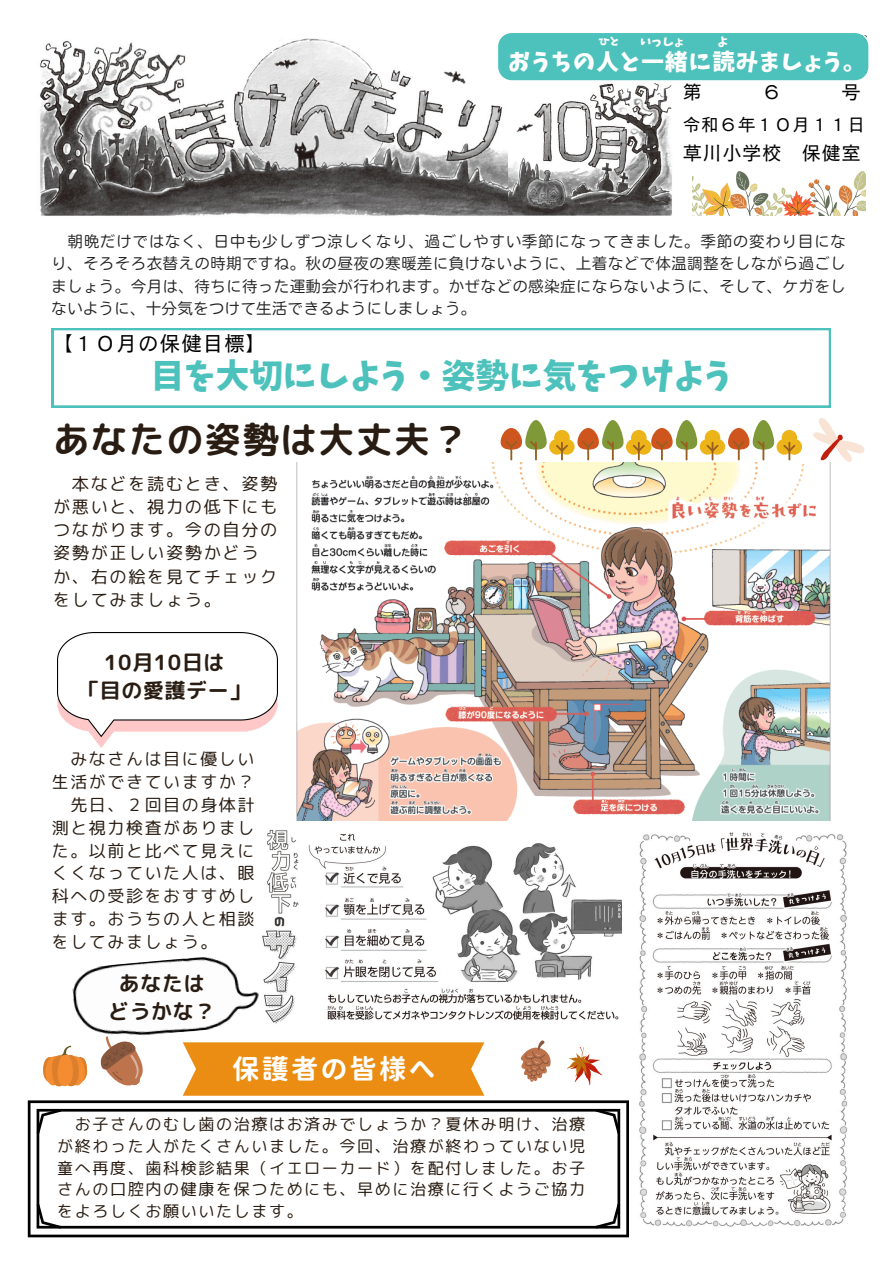
<style>
.page{position:relative;width:894px;height:1264px;background:#fff}
.page>*{position:absolute;margin:0;border:0;box-sizing:border-box;transform-origin:0 0}
.t1{font:36.6px "rounded mplus 1 p bold";letter-spacing:.035em;color:#291d13}
.t2{font:33.6px "Keifont";color:#4dc1bb}
.t3{font:27.3px "Gen Sen Rounded TW B";letter-spacing:.085em;color:#fff}
.t4{font:22.5px "Keifont";letter-spacing:.05em;color:#fff}
.t5{font:21px "Canva Cezanne Pro N M";letter-spacing:.025em;color:#000}
.t6{font:20.85px "rounded mplus 1 p bold";letter-spacing:.035em;color:#291d13}
.t7{font:19.35px "Canva Cezanne Pro N M";letter-spacing:.025em;color:#000}
.t8{font:17.85px "Canva Cezanne Pro N M";letter-spacing:.025em;color:#000}
.t9{font:17.25px/23.1px "rounded mplus 1 p regular";letter-spacing:.095em;color:#291d13}
.t10{font:16.95px/22.8px "rounded mplus 1 p regular";letter-spacing:.095em;color:#291d13;text-align:right}
.t11{font:16.05px/21.8px "rounded mplus 1 p regular";letter-spacing:.095em;color:#291d13;text-align:justify}
.t12{font:15px/22.5px "Nud Motoya Maru Std W2 b";letter-spacing:.05em;color:#222;text-align:justify}
.t13{font:11.7px "Keifont";color:#fff}
.t14{font:10.65px "Keifont";color:#fff}
.s1{font-family:"Noto Sans CJ Ksc"}
</style>
<div class="page">
<div style="left:554px;top:430px;width:15px;height:15px;background:#edb41a;border-radius:50%"></div>
<div style="left:549px;top:439px;width:15px;height:15px;background:#edb41a;border-radius:50%"></div>
<div style="left:559px;top:439px;width:15px;height:15px;background:#edb41a;border-radius:50%"></div>
<svg style="left:555px;top:442px;width:13px;height:18px"></svg>
<svg style="left:500px;top:420px;width:46px;height:40px"></svg>
<div style="left:631px;top:430px;width:15px;height:15px;background:#edb41a;border-radius:50%"></div>
<svg style="left:625px;top:439px;width:16px;height:15px"></svg>
<div style="left:635px;top:439px;width:16px;height:15px;background:#edb41a;border-radius:50%"></div>
<svg style="left:632px;top:441px;width:13px;height:19px"></svg>
<svg style="left:577px;top:420px;width:46px;height:40px"></svg>
<div style="left:704px;top:430px;width:16px;height:15px;background:#edb41a;border-radius:50%"></div>
<svg style="left:699px;top:439px;width:16px;height:15px"></svg>
<div style="left:709px;top:439px;width:16px;height:15px;background:#edb41a;border-radius:50%"></div>
<svg style="left:705px;top:441px;width:13px;height:19px"></svg>
<svg style="left:651px;top:420px;width:46px;height:40px"></svg>
<div style="left:781px;top:430px;width:16px;height:15px;background:#edb41a;border-radius:50%"></div>
<div style="left:776px;top:439px;width:15px;height:15px;background:#edb41a;border-radius:50%"></div>
<div style="left:786px;top:439px;width:15px;height:15px;background:#edb41a;border-radius:50%"></div>
<svg style="left:782px;top:442px;width:13px;height:18px"></svg>
<svg style="left:728px;top:420px;width:46px;height:40px"></svg>
<svg style="left:43px;top:1045px;width:44px;height:41px"></svg>
<img style="left:692px;top:172px;width:173px;height:44px">
<svg style="left:100px;top:1041px;width:43px;height:45px"></svg>
<svg style="left:520px;top:1040px;width:83px;height:46px"></svg>
<svg style="left:813px;top:418px;width:51px;height:44px"></svg>
<img style="left:40px;top:33px;width:468px;height:183px">
<img style="left:508px;top:80px;width:183px;height:136px">
<svg style="left:52px;top:328px;width:778px;height:79px"></svg>
<img style="left:262px;top:829px;width:360px;height:195px">
<img style="left:297px;top:462px;width:533px;height:358px">
<img style="left:57px;top:632px;width:221px;height:115px">
<img style="left:628px;top:832px;width:220px;height:404px">
<img style="left:72px;top:957px;width:187px;height:84px">
<div style="left:183px;top:1042px;width:301px;height:53px;background:#ea8d12"></div>
<svg style="left:28px;top:1100px;width:600px;height:137px"></svg>
<svg style="left:37px;top:1108px;width:583px;height:120px"></svg>
<svg style="left:37px;top:1108px;width:24px;height:25px"></svg>
<svg style="left:595px;top:1203px;width:25px;height:25px"></svg>
<svg style="left:595px;top:1108px;width:25px;height:25px"></svg>
<svg style="left:37px;top:1203px;width:24px;height:25px"></svg>
<div style="left:498px;top:33px;width:370px;height:47px;background:#4dc1bb;border-radius:14px"></div>
<p class="t14" style="left:598px;top:36px;width:22px">ひと</p>
<p class="t13" style="left:639px;top:36px;width:45px">いっしょ</p>
<h4 class="t13" style="left:717px;top:36px;width:12px">よ</h4>
<p class="t4" style="left:508px;top:51px;width:359px">おうちの人と一緒に読みましょう。</p>
<p class="t7" style="left:682px;top:82px;width:21px">第</p>
<p class="t7" style="left:761px;top:82px;width:21px">６</p>
<p class="t7" style="left:841px;top:82px;width:21px">号</p>
<p class="t8" style="left:682px;top:115px;width:177px">令和６年１０月１１日</p>
<p class="t7" style="left:682px;top:143px;width:179px">草川小学校 保健室</p>
<p class="t12" style="left:52px;top:230px;width:795px;text-indent:16px">朝晩だけではなく、日中も少しずつ涼しくなり、過ごしやすい季節になってきました。季節の変わり目になり、そろそろ衣替えの時期ですね。秋の昼夜の寒暖差に負けないように、上着などで体温調整をしながら過ごしましょう。今月は、待ちに待った運動会が行われます。かぜなどの感染症にならないように、そして、ケガをしないように、十分気をつけて生活できるようにしましょう。</p>
<p class="t5" style="left:52px;top:333px;width:216px">【１０月の保健目標】</p>
<p class="t2" style="left:151px;top:359px;width:582px">目を大切にしよう・姿勢に気をつけよう</p>
<h2 class="t1" style="left:53px;top:414px;width:417px">あなたの姿勢は大丈夫？</h2>
<h4 class="t9" style="left:53px;top:472px;width:226px;text-indent:19px">本などを読むとき、姿勢が悪いと、視力の低下にもつながります。今の自分の姿勢が正しい姿勢かどうか、右の絵を見てチェックをしてみましょう。</h4>
<p class="t6" style="left:104px;top:647px;width:122px">10月10日は</p>
<p class="t6" style="left:78px;top:675px;width:173px">「目の愛護デー」</p>
<p class="t10" style="left:52px;top:747px;width:204px">みなさんは目に優しい生活ができていますか？</p>
<h4 class="t10" style="left:52px;top:793px;width:204px;text-align:justify;text-indent:19px">先日、２回目の身体計測と視力検査がありました。以前と比べて見えにくくなっていた人は、眼科への受診をおすすめします。おうちの人と相談をしてみましょう。</h4>
<p class="t6" style="left:119px;top:968px;width:87px">あなたは</p>
<p class="t6" style="left:108px;top:996px;width:109px">どうかな？</p>
<p class="t3" style="left:232px;top:1054px;width:204px">保護者の皆様へ</p>
<p class="t11" style="left:57px;top:1113px;width:529px;text-indent:18px">お子さんのむし歯の治療はお済みでしょうか？夏休み明け、治療が終わった人がたくさんいました。今回、治療が終わっていない児童へ再度、歯科検診結果（イエローカード）を配付しました。お子さんの口<span class="s1">腔</span>内の健康を保つためにも、早めに治療に行くようご協力をよろしくお願いいたします。</p>
</div>
